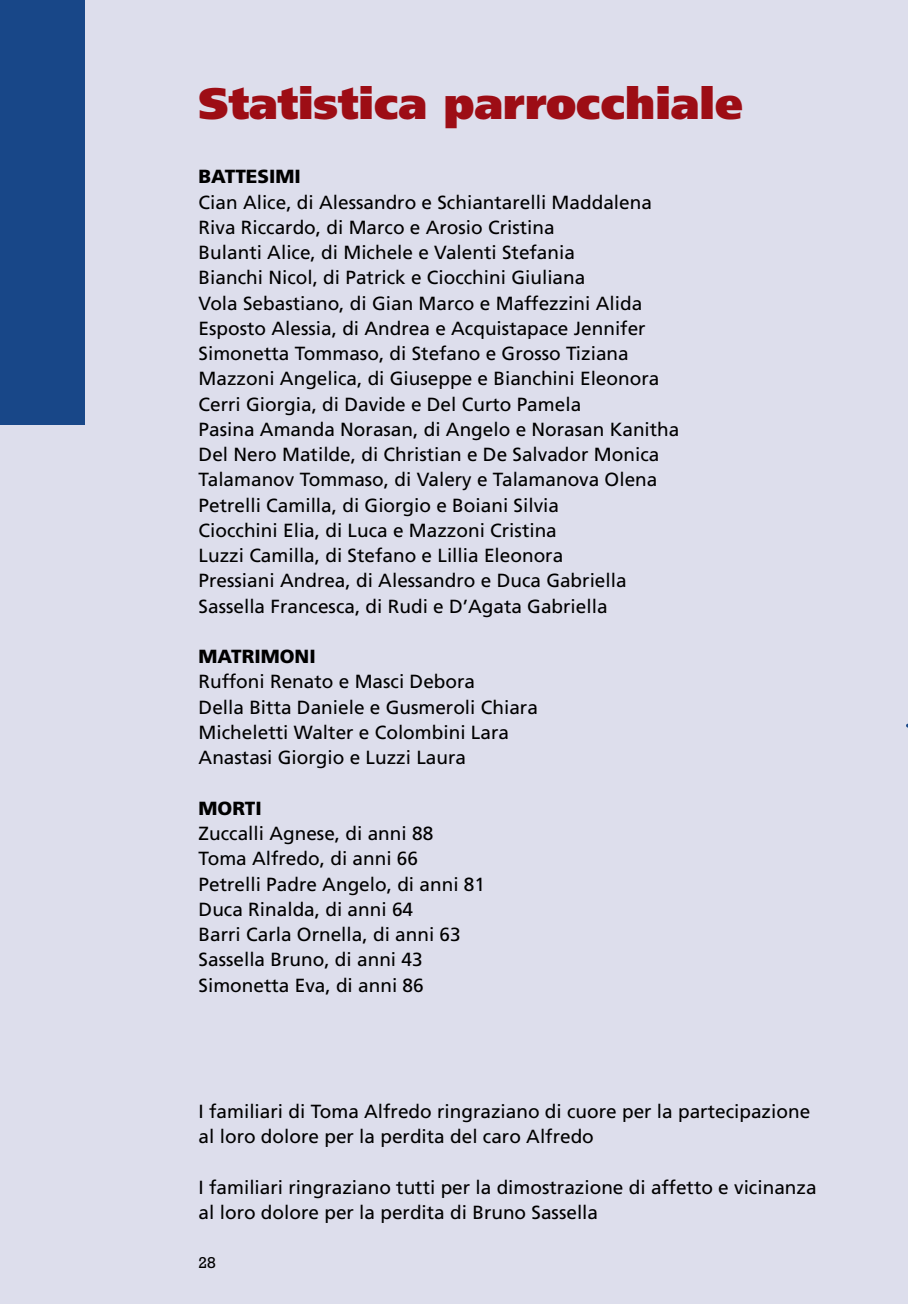
<style>
.page{position:relative;width:908px;height:1304px;background:#fff}
.page>*{position:absolute;margin:0;border:0;box-sizing:border-box;transform-origin:0 0}
.t1{font:900 44px "Frutiger";color:#9d0d15}
.t2{font:19px/25.2px "Frutiger";color:#000}
.t3{font:900 19px "Frutiger";color:#000}
.t4{font:16px "Rockwell";color:#000}
</style>
<div class="page">
<div style="left:0;top:0;width:907px;height:1304px;background:#dddeec"></div>
<div style="left:0;top:0;width:85px;height:425px;background:#184788"></div>
<h1 class="t1" style="left:198px;top:76px;width:545px">Statistica parrocchiale</h1>
<p class="t3" style="left:198px;top:165px;width:104px">BATTESIMI</p>
<p class="t2" style="left:198px;top:189px;width:482px">Cian Alice, di Alessandro e Schiantarelli Maddalena Riva Riccardo, di Marco e Arosio Cristina<br>Bulanti Alice, di M ichele e Valenti Stefania<br>Bianchi N icol, di Patrick e Ciocchini Giuliana<br>Vola Sebastiano, di Gian Marco e Maffezzini Alida Esposto Alessia, di Andrea e Acquistapace Jennifer Simonetta Tommaso, di Stefano e Grosso Tiziana Mazzoni Angelica, di Giuseppe e Bianchini E leonora Cerri Giorgia, di Davide e Del Curto Pamela<br>Pasina Amanda Norasan, di Angelo e Norasan Kanitha Del Nero Matilde, di Christian e De Salvador Monica Talamanov Tommaso, di Valery e Talamanova Olena Petrelli Camilla, di Giorgio e Boiani Silvia<br>Ciocchini E lia, di Luca e Mazzoni Cristina<br>Luzzi Camilla, di Stefano e Lillia E leonora<br>Pressiani Andrea, di Alessandro e Duca Gabriella Sassella Francesca, di Rudi e D’Agata Gabriella</p>
<p class="t3" style="left:198px;top:645px;width:118px">MATRIMONI</p>
<p class="t2" style="left:198px;top:669px;width:340px">Ruffoni Renato e Masci Debora<br>Della Bitta Daniele e Gusmeroli Chiara M icheletti Walter e Colombini Lara Anastasi Giorgio e Luzzi Laura</p>
<p class="t3" style="left:198px;top:797px;width:65px">MORTI</p>
<p class="t2" style="left:198px;top:821px;width:288px">Zuccalli Agnese, di anni 88<br>Toma Alfredo, di anni 66<br>Petrelli Padre Angelo, di anni 81<br>Duca Rinalda, di anni 64<br>Barri Carla Ornella, di anni 63<br>Sassella Bruno, di anni 43<br>Simonetta Eva, di anni 86</p>
<p class="t2" style="left:198px;top:1098px;width:613px">I familiari di Toma Alfredo ringraziano di cuore per la partecipazione al loro dolore per la perdita del caro Alfredo</p>
<p class="t2" style="left:198px;top:1174px;width:619px">I familiari ringraziano tutti per la dimostrazione di affetto e vicinanza al loro dolore per la perdita di Bruno Sassella</p>
<p class="t4" style="left:198px;top:1253px;width:19px">28</p>
</div>
